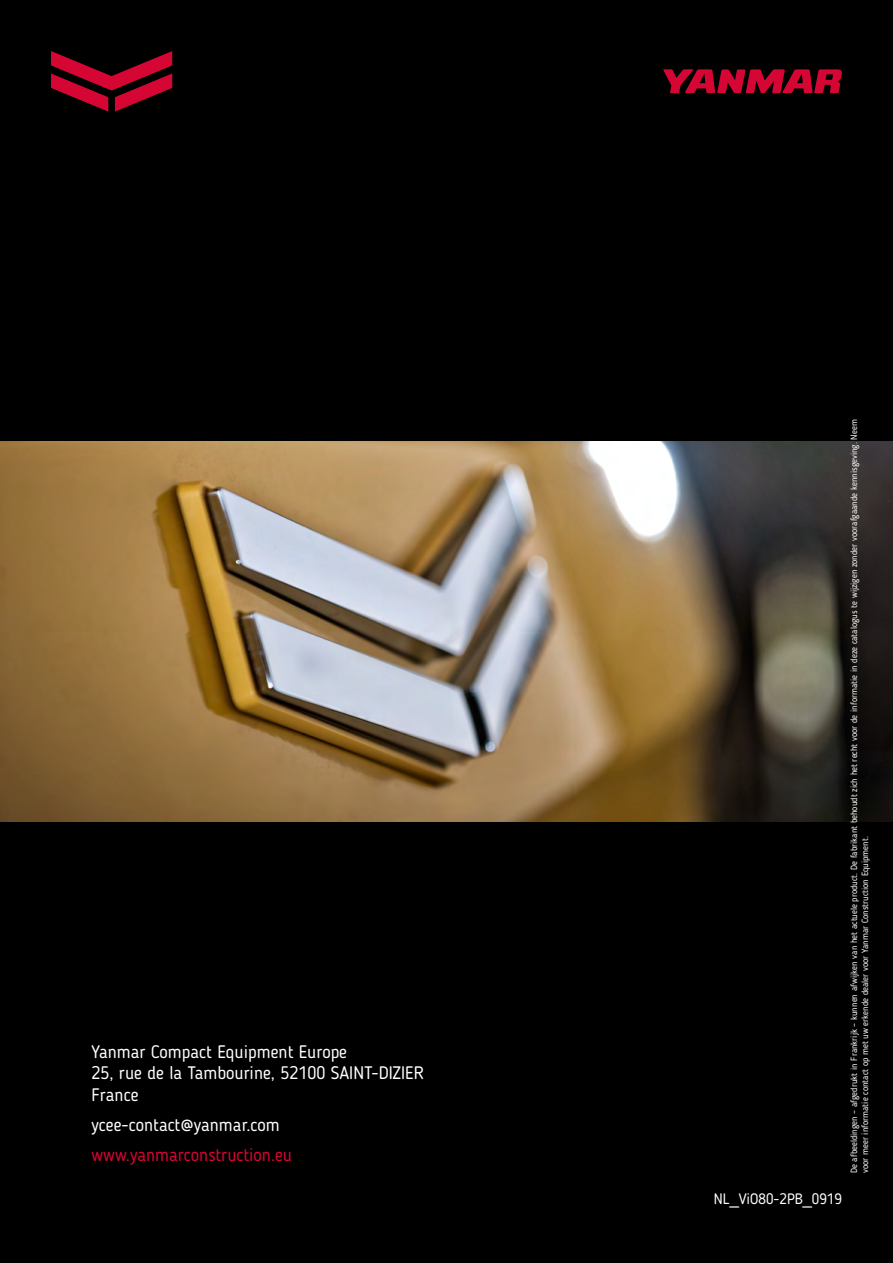
<style>
.page{position:relative;width:893px;height:1263px;background:#000}
.page>*{position:absolute;margin:0;border:0;box-sizing:border-box;transform-origin:0 0}
.t1{font:18px/21.6px "Blogger Sans";color:#fff}
.t2{font:18px "Blogger Sans";color:#d50634}
.t3{font:15px "Blogger Sans";color:#fff}
.t4{font:9px/10.8px "Blogger Sans";color:#fff}
</style>
<div class="page">
<svg style="left:663px;top:69px;width:179px;height:24px"></svg>
<svg style="left:51px;top:51px;width:121px;height:61px"></svg>
<img style="left:0;top:442px;width:893px;height:379px">
<h1 class="t1" style="left:91px;top:1040px;width:334px">Yanmar Compact Equipment Europe<br>25, rue de la Tambourine, 52100 SAINT-DIZIER<br>France</h1>
<h1 class="t1" style="left:91px;top:1114px;width:190px">ycee-contact@yanmar.com</h1>
<h1 class="t2" style="left:91px;top:1144px;width:202px">www.yanmarconstruction.eu</h1>
<h2 class="t3" style="left:714px;top:1190px;width:129px">NL_ViO80-2PB_0919</h2>
<p class="t4" style="left:849px;top:1173px;width:755px;rotate:-90deg">De afbeeldingen – afgedrukt in Frankrijk – kunnen afwijken van het actuele product. De fabrikant behoudt zich het recht voor de informatie in deze catalogus te wijzigen zonder voorafgaande kennisgeving. Neem voor meer informatie contact op met uw erkende dealer voor Yanmar Construction Equipment.</p>
</div>
